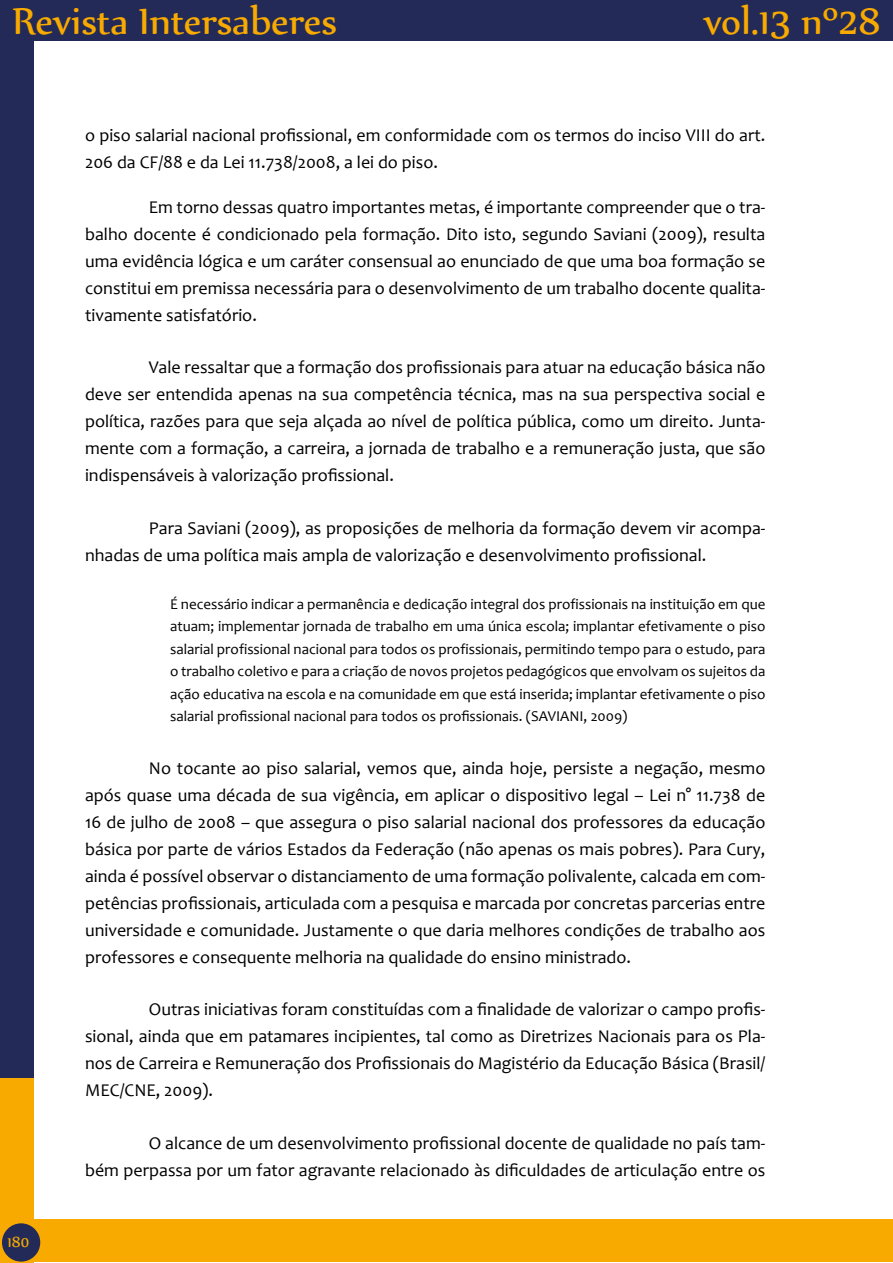
<style>
.page{position:relative;width:893px;height:1263px;background:#fff}
.page>*{position:absolute;margin:0;border:0;box-sizing:border-box;transform-origin:0 0}
.t1{font:45px "Nyala";color:#f8aa00}
.t2{font:18px/27px "Candara";color:#000;text-align:justify}
.t3{font:18px "Nyala";color:#f8aa00}
.t4{font:15px/22.5px "Candara";color:#000;text-align:justify}
</style>
<div class="page">
<div style="left:0;top:0;width:33px;height:1081px;background:#232a57"></div>
<div style="left:0;top:0;width:893px;height:41px;background:#232a57"></div>
<div style="left:0;top:1078px;width:33px;height:185px;background:#f8aa00"></div>
<div style="left:21px;top:1219px;width:872px;height:43px;background:#f8aa00"></div>
<div style="left:2px;top:1223px;width:38px;height:38px;background:#232a57;border-radius:50%"></div>
<h1 class="t1" style="left:13px;top:-6px;width:326px">Revista Intersaberes</h1>
<h1 class="t1" style="left:704px;top:-6px;width:178px">vol.13 nº28</h1>
<p class="t3" style="left:8px;top:1231px;width:23px">180</p>
<p class="t2" style="left:85px;top:121px;width:682px">o piso salarial nacional profissional, em conformidade com os termos do inciso VIII do art.<br>206 da CF/88 e da Lei 11.738/2008, a lei do piso.</p>
<p class="t2" style="left:85px;top:193px;width:682px;text-indent:64px">Em torno dessas quatro importantes metas, é importante compreender que o tra&shy;balho docente é condicionado pela formação. Dito isto, segundo Saviani (2009), resulta uma evidência lógica e um caráter consensual ao enunciado de que uma boa formação se constitui em premissa necessária para o desenvolvimento de um trabalho docente qualita&shy;tivamente satisfatório.</p>
<p class="t2" style="left:85px;top:354px;width:682px;text-indent:64px">Vale ressaltar que a formação dos profissionais para atuar na educação básica não deve ser entendida apenas na sua competência técnica, mas na sua perspectiva social e política, razões para que seja alçada ao nível de política pública, como um direito. Junta&shy;mente com a formação, a carreira, a jornada de trabalho e a remuneração justa, que são indispensáveis à valorização profissional.</p>
<p class="t2" style="left:85px;top:514px;width:682px;text-indent:64px">Para Saviani (2009), as proposições de melhoria da formação devem vir acompa&shy;nhadas de uma política mais ampla de valorização e desenvolvimento profissional.</p>
<p class="t4" style="left:170px;top:592px;width:597px">É necessário indicar a permanência e dedicação integral dos profissionais na instituição em que atuam; implementar jornada de trabalho em uma única escola; implantar efetivamente o piso salarial profissional nacional para todos os profissionais, permitindo tempo para o estudo, para o trabalho coletivo e para a criação de novos projetos pedagógicos que envolvam os sujeitos da ação educativa na escola e na comunidade em que está inserida; implantar efetivamente o piso salarial profissional nacional para todos os profissionais. (SAVIANI, 2009)</p>
<p class="t2" style="left:85px;top:754px;width:682px;text-indent:64px">No tocante ao piso salarial, vemos que, ainda hoje, persiste a negação, mesmo após quase uma década de sua vigência, em aplicar o dispositivo legal – Lei n° 11.738 de 16 de julho de 2008 – que assegura o piso salarial nacional dos professores da educação básica por parte de vários Estados da Federação (não apenas os mais pobres). Para Cury, ainda é possível observar o distanciamento de uma formação polivalente, calcada em com&shy;petências profissionais, articulada com a pesquisa e marcada por concretas parcerias entre universidade e comunidade. Justamente o que daria melhores condições de trabalho aos professores e consequente melhoria na qualidade do ensino ministrado.</p>
<p class="t2" style="left:85px;top:996px;width:682px;text-indent:64px">Outras iniciativas foram constituídas com a finalidade de valorizar o campo profis&shy;sional, ainda que em patamares incipientes, tal como as Diretrizes Nacionais para os Pla&shy;nos de Carreira e Remuneração dos Profissionais do Magistério da Educação Básica (Brasil/ MEC/CNE, 2009).</p>
<p class="t2" style="left:85px;top:1129px;width:682px;text-align:right">O alcance de um desenvolvimento profissional docente de qualidade no país tam-<br>bém perpassa por um fator agravante relacionado às dificuldades de articulação entre os</p>
</div>
